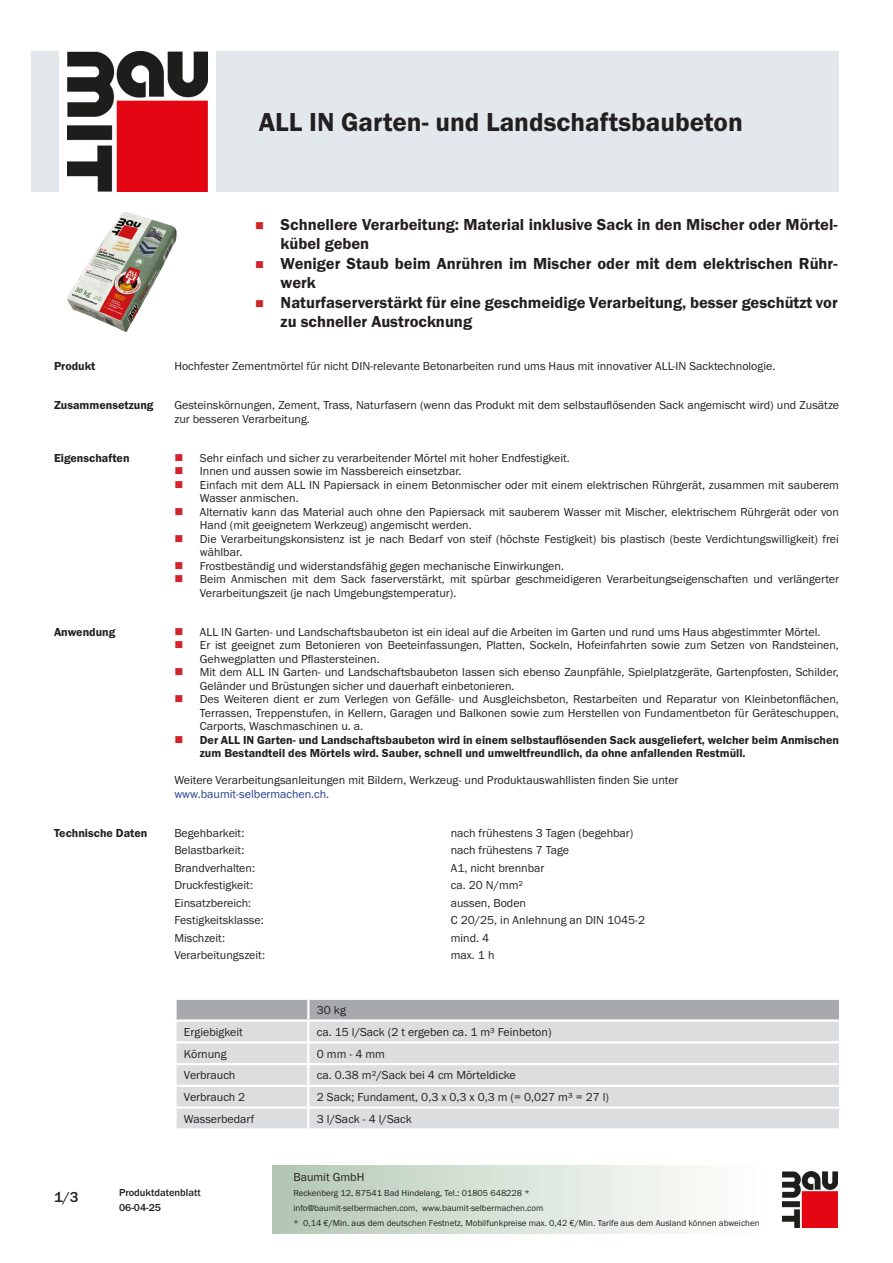
<style>
.page{position:relative;width:893px;height:1263px;background:#fff}
.page>*{position:absolute;margin:0;border:0;box-sizing:border-box;transform-origin:0 0}
.PDS_Produktname{font:27px "BM Franklin Gothic URW Dem";color:#231f20}
.t1{font:16.5px/19.5px "BM Franklin Gothic URW Dem";color:#231f20}
.t2{font:500 15px "BM Franklin Gothic URW";color:#231f20}
.PDS_Standard{font:12px/13.5px "BM Franklin Gothic URW Boo";color:#231f20}
.PDS_Standard_linksbü{font:12px "BM Franklin Gothic URW Boo";color:#231f20}
.PDS_Header{font:12px/13.5px "BM Franklin Gothic URW Dem";color:#231f20}
.PDS_Standard-2{font:12px "BM Franklin Gothic URW Boo";color:#253f8e}
.t3{font:500 10.5px/15px "BM Franklin Gothic URW";color:#231f20}
.t4{font:9px/15px "BM Franklin Gothic URW Boo";color:#231f20}
</style>
<div class="page">
<img style="left:782px;top:1171px;width:56px;height:56px">
<div style="left:32px;top:51px;width:27px;height:140px;background:#e2e8eb"></div>
<img style="left:68px;top:51px;width:139px;height:140px">
<div style="left:216px;top:51px;width:623px;height:140px;background:#e2e8eb"></div>
<img style="left:68px;top:213px;width:109px;height:119px">
<div style="left:177px;top:1043px;width:662px;height:85px;background:#dcdddf"></div>
<svg style="left:175px;top:999px;width:665px;height:42px;background:#c6c7ca"></svg>
<hr style="left:307px;top:1043px;width:2px;height:20px;background:#fff">
<hr style="left:174px;top:1063px;width:134px;height:2px;background:#fff">
<hr style="left:308px;top:1063px;width:533px;height:2px;background:#fff">
<hr style="left:307px;top:1065px;width:2px;height:20px;background:#fff">
<hr style="left:174px;top:1085px;width:134px;height:2px;background:#fff">
<hr style="left:308px;top:1085px;width:533px;height:2px;background:#fff">
<hr style="left:174px;top:1106px;width:134px;height:3px;background:#fff">
<hr style="left:308px;top:1106px;width:533px;height:3px;background:#fff">
<svg style="left:307px;top:1087px;width:2px;height:41px"></svg>
<p class="PDS_Produktname" style="left:259px;top:106px;width:485px">ALL IN Garten- und Landschaftsbaubeton</p>
<p class="t1" style="left:281px;top:215px;width:559px">Schnellere Verarbeitung: Material inklusive Sack in den Mischer oder Mörtel&shy;kübel geben</p>
<p class="t1" style="left:281px;top:254px;width:559px">Weniger Staub beim Anrühren im Mischer oder mit dem elektrischen Rühr&shy;werk</p>
<p class="t1" style="left:281px;top:293px;width:559px">Naturfaserverstärkt für eine geschmeidige Verarbeitung, besser geschützt vor zu schneller Austrocknung</p>
<p class="PDS_Header" style="left:54px;top:360px;width:43px">Produkt</p>
<p class="PDS_Standard" style="left:174px;top:360px;width:603px">Hochfester Zementmörtel für nicht DIN-relevante Betonarbeiten rund ums Haus mit innovativer ALL-IN Sacktechnologie.</p>
<p class="PDS_Header" style="left:54px;top:399px;width:101px">Zusammensetzung</p>
<p class="PDS_Standard" style="left:174px;top:399px;width:666px">Gesteinskörnungen, Zement, Trass, Naturfasern (wenn das Produkt mit dem selbstauflösenden Sack angemischt wird) und Zusätze zur besseren Verarbeitung.</p>
<p class="PDS_Header" style="left:54px;top:451px;width:77px">Eigenschaften</p>
<p class="PDS_Standard" style="left:200px;top:451px;width:372px">Sehr einfach und sicher zu verarbeitender Mörtel mit hoher Endfestigkeit.</p>
<p class="PDS_Standard" style="left:200px;top:465px;width:263px">Innen und aussen sowie im Nassbereich einsetzbar.</p>
<p class="PDS_Standard" style="left:200px;top:478px;width:641px">Einfach mit dem ALL IN Papiersack in einem Betonmischer oder mit einem elektrischen Rührgerät, zusammen mit sauberem<br>Wasser anmischen.</p>
<p class="PDS_Standard" style="left:200px;top:505px;width:641px">Alternativ kann das Material auch ohne den Papiersack mit sauberem Wasser mit Mischer, elektrischem Rührgerät oder von<br>Hand (mit geeignetem Werkzeug) angemischt werden.</p>
<p class="PDS_Standard" style="left:200px;top:532px;width:641px">Die Verarbeitungskonsistenz ist je nach Bedarf von steif (höchste Festigkeit) bis plastisch (beste Verdichtungswilligkeit) frei wählbar.</p>
<p class="PDS_Standard" style="left:200px;top:559px;width:366px">Frostbeständig und widerstandsfähig gegen mechanische Einwirkungen.</p>
<p class="PDS_Standard" style="left:200px;top:573px;width:641px">Beim Anmischen mit dem Sack faserverstärkt, mit spürbar geschmeidigeren Verarbeitungseigenschaften und verlängerter<br>Verarbeitungszeit (je nach Umgebungstemperatur).</p>
<p class="PDS_Header" style="left:54px;top:625px;width:63px">Anwendung</p>
<p class="PDS_Standard" style="left:200px;top:625px;width:622px">ALL IN Garten- und Landschaftsbaubeton ist ein ideal auf die Arbeiten im Garten und rund ums Haus abgestimmter Mörtel.</p>
<p class="PDS_Standard" style="left:200px;top:639px;width:641px">Er ist geeignet zum Betonieren von Beeteinfassungen, Platten, Sockeln, Hofeinfahrten sowie zum Setzen von Randsteinen,<br>Gehwegplatten und Pflastersteinen.</p>
<p class="PDS_Standard" style="left:200px;top:666px;width:641px">Mit dem ALL IN Garten- und Landschaftsbaubeton lassen sich ebenso Zaunpfähle, Spielplatzgeräte, Gartenpfosten, Schilder,<br>Geländer und Brüstungen sicher und dauerhaft einbetonieren.</p>
<p class="PDS_Standard" style="left:200px;top:693px;width:641px;text-align:justify">Des Weiteren dient er zum Verlegen von Gefälle- und Ausgleichsbeton, Restarbeiten und Reparatur von Kleinbetonflächen, Terrassen, Treppenstufen, in Kellern, Garagen und Balkonen sowie zum Herstellen von Fundamentbeton für Geräteschuppen, Carports, Waschmaschinen u. a.</p>
<p class="PDS_Header" style="left:200px;top:733px;width:641px">Der ALL IN Garten- und Landschaftsbaubeton wird in einem selbstauflösenden Sack ausgeliefert, welcher beim Anmischen zum Bestandteil des Mörtels wird. Sauber, schnell und umweltfreundlich, da ohne anfallenden Restmüll.</p>
<p class="PDS_Standard" style="left:174px;top:774px;width:506px">Weitere Verarbeitungsanleitungen mit Bildern, Werkzeug- und Produktauswahllisten finden Sie unter</p>
<p class="PDS_Standard-2" style="left:174px;top:786px;width:156px">www.baumit-selbermachen.ch.</p>
<p class="PDS_Header" style="left:54px;top:826px;width:95px">Technische Daten</p>
<p class="PDS_Standard_linksbü" style="left:174px;top:825px;width:72px">Begehbarkeit:</p>
<p class="PDS_Standard_linksbü" style="left:451px;top:825px;width:184px">nach frühestens 3 Tagen (begehbar)</p>
<p class="PDS_Standard_linksbü" style="left:174px;top:843px;width:72px">Belastbarkeit:</p>
<p class="PDS_Standard_linksbü" style="left:451px;top:843px;width:120px">nach frühestens 7 Tage</p>
<p class="PDS_Standard_linksbü" style="left:174px;top:860px;width:82px">Brandverhalten:</p>
<p class="PDS_Standard_linksbü" style="left:451px;top:860px;width:95px">A1, nicht brennbar</p>
<p class="PDS_Standard_linksbü" style="left:174px;top:878px;width:80px">Druckfestigkeit:</p>
<p class="PDS_Standard_linksbü" style="left:451px;top:878px;width:74px">ca. 20 N/mm²</p>
<p class="PDS_Standard_linksbü" style="left:174px;top:895px;width:78px">Einsatzbereich:</p>
<p class="PDS_Standard_linksbü" style="left:451px;top:895px;width:77px">aussen, Boden</p>
<p class="PDS_Standard_linksbü" style="left:174px;top:913px;width:91px">Festigkeitsklasse:</p>
<p class="PDS_Standard_linksbü" style="left:451px;top:913px;width:196px">C 20/25, in Anlehnung an DIN 1045-2</p>
<p class="PDS_Standard_linksbü" style="left:174px;top:930px;width:52px">Mischzeit:</p>
<p class="PDS_Standard_linksbü" style="left:451px;top:930px;width:40px">mind. 4</p>
<p class="PDS_Standard_linksbü" style="left:174px;top:948px;width:92px">Verarbeitungszeit:</p>
<p class="PDS_Standard_linksbü" style="left:451px;top:948px;width:45px">max. 1 h</p>
<p class="PDS_Standard_linksbü" style="left:317px;top:1003px;width:31px">30 kg</p>
<p class="PDS_Standard_linksbü" style="left:184px;top:1024px;width:60px">Ergiebigkeit</p>
<p class="PDS_Standard_linksbü" style="left:317px;top:1024px;width:236px">ca. 15 l/Sack (2 t ergeben ca. 1 m³ Feinbeton)</p>
<p class="PDS_Standard_linksbü" style="left:184px;top:1046px;width:44px">Körnung</p>
<p class="PDS_Standard_linksbü" style="left:317px;top:1046px;width:70px">0 mm - 4 mm</p>
<p class="PDS_Standard_linksbü" style="left:184px;top:1068px;width:53px">Verbrauch</p>
<p class="PDS_Standard_linksbü" style="left:317px;top:1068px;width:200px">ca. 0.38 m²/Sack bei 4 cm Mörteldicke</p>
<p class="PDS_Standard_linksbü" style="left:184px;top:1090px;width:63px">Verbrauch 2</p>
<p class="PDS_Standard_linksbü" style="left:317px;top:1090px;width:294px">2 Sack; Fundament, 0,3 x 0,3 x 0,3 m (= 0,027 m³ = 27 l)</p>
<p class="PDS_Standard_linksbü" style="left:184px;top:1111px;width:72px">Wasserbedarf</p>
<p class="PDS_Standard_linksbü" style="left:317px;top:1111px;width:96px">3 l/Sack - 4 l/Sack</p>
<p class="t2" style="left:54px;top:1188px;width:26px">1/3</p>
<p class="t3" style="left:119px;top:1185px;width:83px">Produktdatenblatt<br>06-04-25</p>
<p class="PDS_Standard" style="left:293px;top:1170px;width:73px">Baumit GmbH</p>
<p class="t4" style="left:293px;top:1186px;width:468px">Reckenberg 12, 87541 Bad Hindelang, Tel.: 01805 648228 *<br>info@baumit-selbermachen.com, www.baumit-selbermachen.com<br>* 0,14 €/Min. aus dem deutschen Festnetz, Mobilfunkpreise max. 0,42 €/Min. Tarife aus dem Ausland können abweichen</p>
</div>
